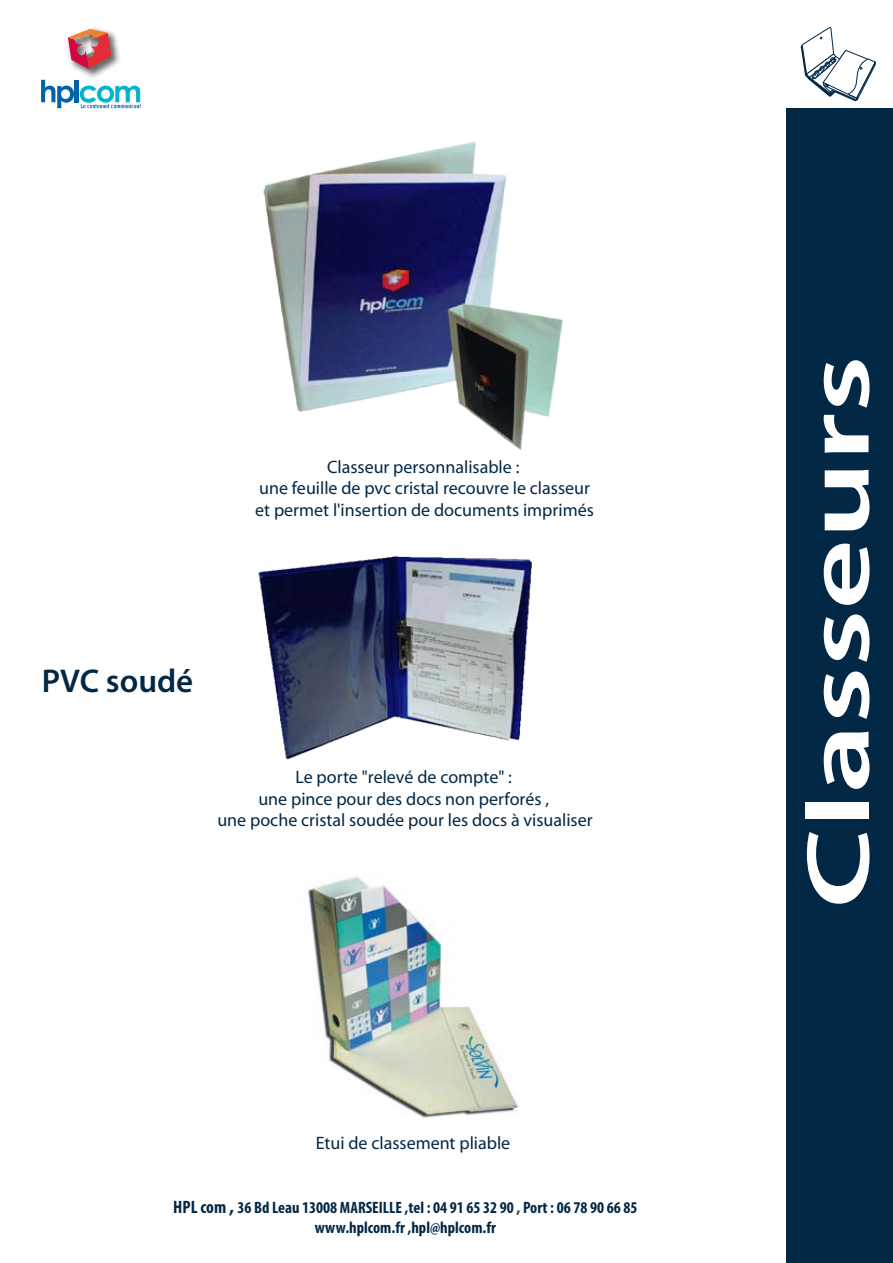
<style>
.page{position:relative;width:893px;height:1263px;background:#fff}
.page>*{position:absolute;margin:0;border:0;box-sizing:border-box;transform-origin:0 0}
.t1{font:600 90px "Myriad Pro";color:#fff;scale:1.52 1}
.t2{font:600 33px "Myriad Pro";color:#032845}
.t3{font:18px/21.6px "Myriad";color:#032845;text-align:center}
.t4{font:700 condensed 16.5px/19.8px "Myriad Pro";color:#032845;text-align:center}
.s1{font-size:18px}
.s2{font-size:21px}
</style>
<div class="page">
<div style="left:786px;top:109px;width:106px;height:1154px;background:#032845"></div>
<svg style="left:800px;top:27px;width:76px;height:82px"></svg>
<img style="left:258px;top:556px;width:274px;height:204px">
<img style="left:263px;top:141px;width:300px;height:309px">
<img style="left:308px;top:876px;width:211px;height:242px">
<img style="left:67px;top:28px;width:53px;height:53px">
<svg style="left:68px;top:29px;width:43px;height:40px;background:#cc7174"></svg>
<svg style="left:41px;top:80px;width:33px;height:28px"></svg>
<hr style="left:75px;top:80px;width:4px;height:22px;background:#0063a7">
<svg style="left:80px;top:86px;width:61px;height:22px"></svg>
<p class="t3" style="left:255px;top:456px;width:340px">Classeur personnalisable :<br>une feuille de pvc cristal recouvre le classeur et permet l'insertion de documents imprimés</p>
<h2 class="t2" style="left:42px;top:660px;width:153px">PVC soudé</h2>
<p class="t3" style="left:217px;top:767px;width:377px">Le porte "relevé de compte" :<br>une pince pour des docs non perforés ,<br>une poche cristal soudée pour les docs à visualiser</p>
<p class="t3" style="left:316px;top:1133px;width:196px">Etui de classement pliable</p>
<p class="t4" style="left:173px;top:1197px;width:466px"><span class="s1">HPL com</span> <span class="s2">,</span> 36 Bd Leau 13008 MARSEILLE ,tel : 04 91 65 32 90 , Port : 06 78 90 66 85 www.hplcom.fr ,hpl@hplcom.fr</p>
<h1 class="t1" style="left:781px;top:909px;width:365px;rotate:-90deg">Classeurs</h1>
</div>
